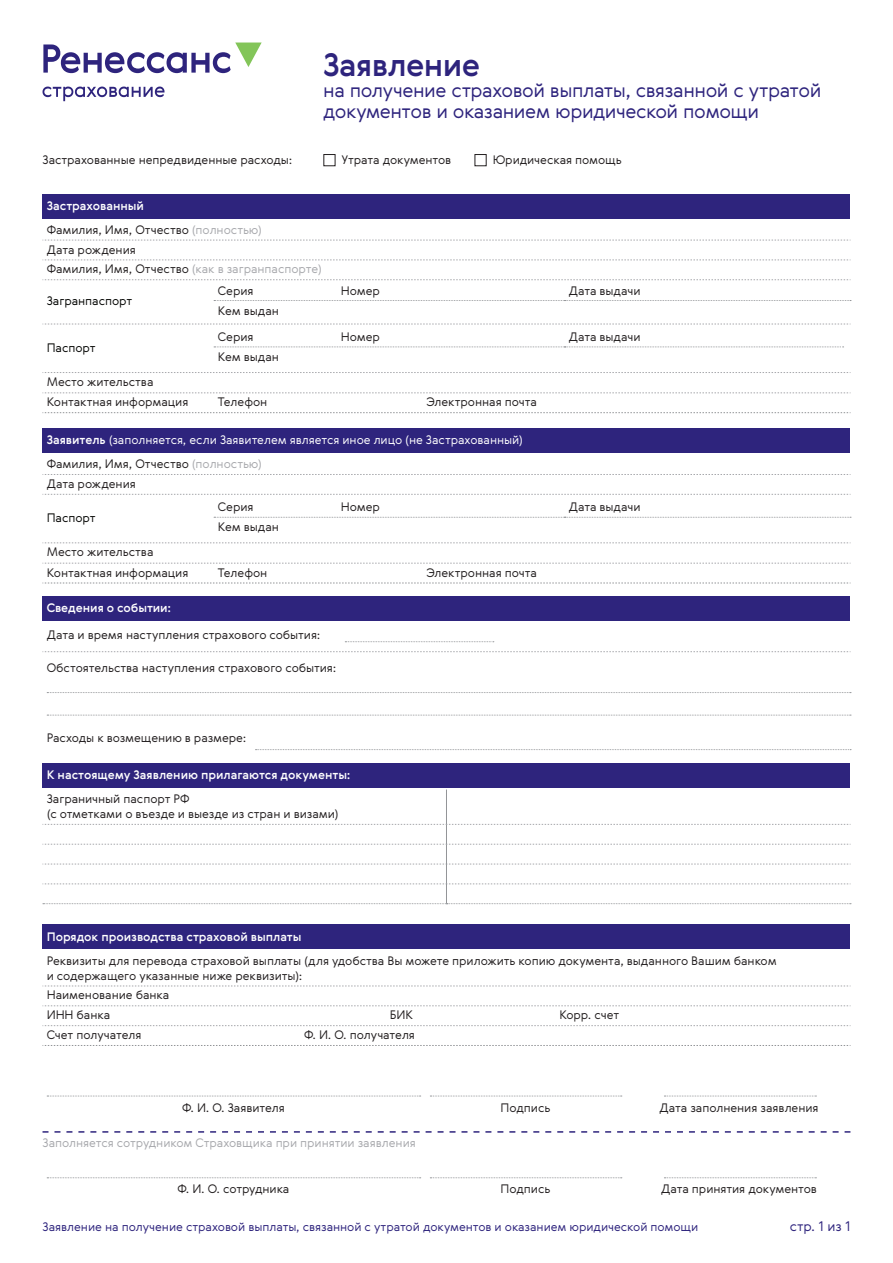
<style>
.page{position:relative;width:893px;height:1263px;background:#fff}
.page>*{position:absolute;margin:0;border:0;box-sizing:border-box;transform-origin:0 0}
.t1{font:500 31.5px "Gerbera";letter-spacing:-.02em;color:#2e247d}
.t2{font:300 19.5px/21px "Gerbera";letter-spacing:-.025em;color:#2e247d}
.t3{font:300 13.5px "Gerbera";color:#2e247d}
.t4{font:300 12px/19.8px "Gerbera";letter-spacing:-.005em;color:#231f20}
.t5{font:300 12px/24.2px "Gerbera";letter-spacing:-.005em;color:#fff}
.t6{font:500 12px "Gerbera";letter-spacing:-.005em;color:#fff}
.t7{font:300 12px "Gerbera";letter-spacing:-.005em;color:#2e247d}
.t8{font:300 12px "Gerbera";letter-spacing:-.005em;color:#a8a9ad}
.t9{font:300 12px "Gerbera";letter-spacing:-.005em;color:#040503}
.s1{font-weight:500;color:#fff}
.s2{color:#a8a9ad}
.s3{font-weight:500}
.s4{color:#231f20}
</style>
<div class="page">
<div style="left:43px;top:194px;width:807px;height:24px;background:#2e247d"></div>
<svg style="left:43px;top:240px;width:808px;height:1px"></svg>
<svg style="left:45px;top:260px;width:806px;height:1px"></svg>
<svg style="left:43px;top:279px;width:808px;height:1px"></svg>
<svg style="left:43px;top:324px;width:808px;height:1px"></svg>
<svg style="left:43px;top:372px;width:808px;height:1px"></svg>
<svg style="left:45px;top:393px;width:806px;height:1px"></svg>
<svg style="left:43px;top:412px;width:808px;height:1px"></svg>
<svg style="left:214px;top:300px;width:637px;height:1px"></svg>
<svg style="left:214px;top:347px;width:630px;height:1px"></svg>
<div style="left:43px;top:428px;width:807px;height:24px;background:#2e247d"></div>
<svg style="left:43px;top:474px;width:808px;height:1px"></svg>
<svg style="left:43px;top:494px;width:808px;height:1px"></svg>
<svg style="left:45px;top:543px;width:806px;height:1px"></svg>
<svg style="left:43px;top:563px;width:808px;height:1px"></svg>
<svg style="left:43px;top:583px;width:808px;height:1px"></svg>
<svg style="left:214px;top:517px;width:637px;height:1px"></svg>
<div style="left:43px;top:596px;width:807px;height:24px;background:#2e247d"></div>
<svg style="left:43px;top:651px;width:808px;height:1px"></svg>
<svg style="left:345px;top:641px;width:149px;height:1px"></svg>
<svg style="left:47px;top:692px;width:804px;height:1px"></svg>
<svg style="left:47px;top:715px;width:804px;height:1px"></svg>
<svg style="left:255px;top:749px;width:596px;height:1px"></svg>
<div style="left:43px;top:925px;width:807px;height:24px;background:#2e247d"></div>
<svg style="left:43px;top:986px;width:808px;height:1px"></svg>
<svg style="left:43px;top:1005px;width:808px;height:1px"></svg>
<svg style="left:43px;top:1025px;width:808px;height:1px"></svg>
<svg style="left:43px;top:1045px;width:808px;height:1px"></svg>
<div style="left:43px;top:763px;width:807px;height:24px;background:#2e247d"></div>
<hr style="left:446px;top:789px;width:1px;height:35px;background:#939598">
<svg style="left:43px;top:824px;width:808px;height:80px"></svg>
<svg style="left:43px;top:1131px;width:807px;height:2px"></svg>
<svg style="left:47px;top:1177px;width:374px;height:1px"></svg>
<svg style="left:430px;top:1177px;width:192px;height:1px"></svg>
<svg style="left:664px;top:1177px;width:152px;height:1px"></svg>
<svg style="left:47px;top:1096px;width:374px;height:1px"></svg>
<svg style="left:430px;top:1096px;width:192px;height:1px"></svg>
<svg style="left:664px;top:1096px;width:152px;height:1px"></svg>
<svg style="left:43px;top:87px;width:122px;height:14px"></svg>
<svg style="left:43px;top:43px;width:219px;height:30px"></svg>
<div style="left:323px;top:154px;width:12px;height:12px;border:1px solid #231f20"></div>
<div style="left:475px;top:154px;width:12px;height:12px;border:1px solid #231f20"></div>
<h1 class="t1" style="left:323px;top:43px;width:159px">Заявление</h1>
<h2 class="t2" style="left:323px;top:79px;width:500px">на получение страховой выплаты, связанной с утратой документов и оказанием юридической помощи</h2>
<p class="t4" style="left:43px;top:150px;width:251px">Застрахованные непредвиденные расходы:</p>
<p class="t4" style="left:342px;top:150px;width:111px">Утрата документов</p>
<p class="t4" style="left:493px;top:150px;width:131px">Юридическая помощь</p>
<p class="t4" style="left:47px;top:193px;width:217px;line-height:24.2px"><span class="s1">Застрахованный<br></span>Фамилия, Имя, Отчество <span class="s2">(полностью)</span></p>
<p class="t4" style="left:47px;top:239px;width:277px">Дата рождения<br>Фамилия, Имя, Отчество <span class="s2">(как в загранпаспорте)</span></p>
<p class="t9" style="left:47px;top:293px;width:87px">Загранпаспорт</p>
<p class="t4" style="left:218px;top:280px;width:37px">Серия</p>
<p class="t4" style="left:341px;top:280px;width:41px">Номер</p>
<p class="t4" style="left:569px;top:280px;width:73px">Дата выдачи</p>
<p class="t4" style="left:218px;top:300px;width:63px">Кем выдан</p>
<p class="t9" style="left:47px;top:339px;width:50px">Паспорт</p>
<p class="t4" style="left:218px;top:327px;width:37px">Серия</p>
<p class="t4" style="left:341px;top:327px;width:41px">Номер</p>
<p class="t4" style="left:569px;top:327px;width:73px">Дата выдачи</p>
<p class="t4" style="left:218px;top:347px;width:63px">Кем выдан</p>
<p class="t4" style="left:47px;top:371px;width:143px;line-height:20.2px">Место жительства<br>Контактная информация</p>
<p class="t4" style="left:218px;top:392px;width:51px">Телефон</p>
<p class="t4" style="left:426px;top:392px;width:112px">Электронная почта</p>
<p class="t5" style="left:47px;top:427px;width:478px"><span class="s3">Заявитель</span> (заполняется, если Заявителем является иное лицо (не Застрахованный)<br><span class="s4">Фамилия, Имя, Отчество</span> <span class="s2">(полностью)</span></p>
<p class="t4" style="left:47px;top:473px;width:91px">Дата рождения</p>
<p class="t9" style="left:47px;top:510px;width:50px">Паспорт</p>
<p class="t4" style="left:218px;top:497px;width:37px">Серия</p>
<p class="t4" style="left:341px;top:497px;width:41px">Номер</p>
<p class="t4" style="left:569px;top:497px;width:73px">Дата выдачи</p>
<p class="t4" style="left:218px;top:517px;width:63px">Кем выдан</p>
<p class="t4" style="left:47px;top:542px;width:143px;line-height:20.2px">Место жительства<br>Контактная информация</p>
<p class="t4" style="left:218px;top:562px;width:51px">Телефон</p>
<p class="t4" style="left:426px;top:562px;width:112px">Электронная почта</p>
<p class="t6" style="left:47px;top:599px;width:126px">Сведения о событии:</p>
<p class="t4" style="left:47px;top:625px;width:275px">Дата и время наступления страхового события:</p>
<p class="t4" style="left:47px;top:657px;width:291px">Обстоятельства наступления страхового события:</p>
<p class="t4" style="left:47px;top:727px;width:201px">Расходы к возмещению в размере:</p>
<p class="t6" style="left:47px;top:766px;width:305px">К настоящему Заявлению прилагаются документы:</p>
<p class="t4" style="left:47px;top:791px;width:293px;line-height:15px">Заграничный паспорт РФ<br>(с отметками о въезде и выезде из стран и визами)</p>
<p class="t6" style="left:47px;top:928px;width:256px">Порядок производства страховой выплаты</p>
<p class="t4" style="left:47px;top:952px;width:731px;line-height:15px">Реквизиты для перевода страховой выплаты (для удобства Вы можете приложить копию документа, выданного Вашим банком и содержащего указанные ниже реквизиты):</p>
<p class="t4" style="left:47px;top:985px;width:124px">Наименование банка<br>ИНН банка</p>
<p class="t4" style="left:390px;top:1005px;width:24px">БИК</p>
<p class="t4" style="left:559px;top:1005px;width:61px">Корр. счет</p>
<p class="t4" style="left:47px;top:1025px;width:96px">Счет получателя</p>
<p class="t4" style="left:304px;top:1025px;width:112px">Ф. И. О. получателя</p>
<p class="t4" style="left:182px;top:1097px;width:104px">Ф. И. О. Заявителя</p>
<p class="t4" style="left:501px;top:1097px;width:51px">Подпись</p>
<p class="t4" style="left:659px;top:1097px;width:161px">Дата заполнения заявления</p>
<p class="t8" style="left:43px;top:1134px;width:375px">Заполняется сотрудником Страховщика при принятии заявления</p>
<p class="t4" style="left:177px;top:1179px;width:114px">Ф. И. О. сотрудника</p>
<p class="t4" style="left:501px;top:1179px;width:51px">Подпись</p>
<p class="t4" style="left:661px;top:1179px;width:157px">Дата принятия документов</p>
<p class="t7" style="left:43px;top:1219px;width:657px">Заявление на получение страховой выплаты, связанной с утратой документов и оказанием юридической помощи</p>
<p class="t3" style="left:790px;top:1217px;width:62px">стр. 1 из 1</p>
</div>
